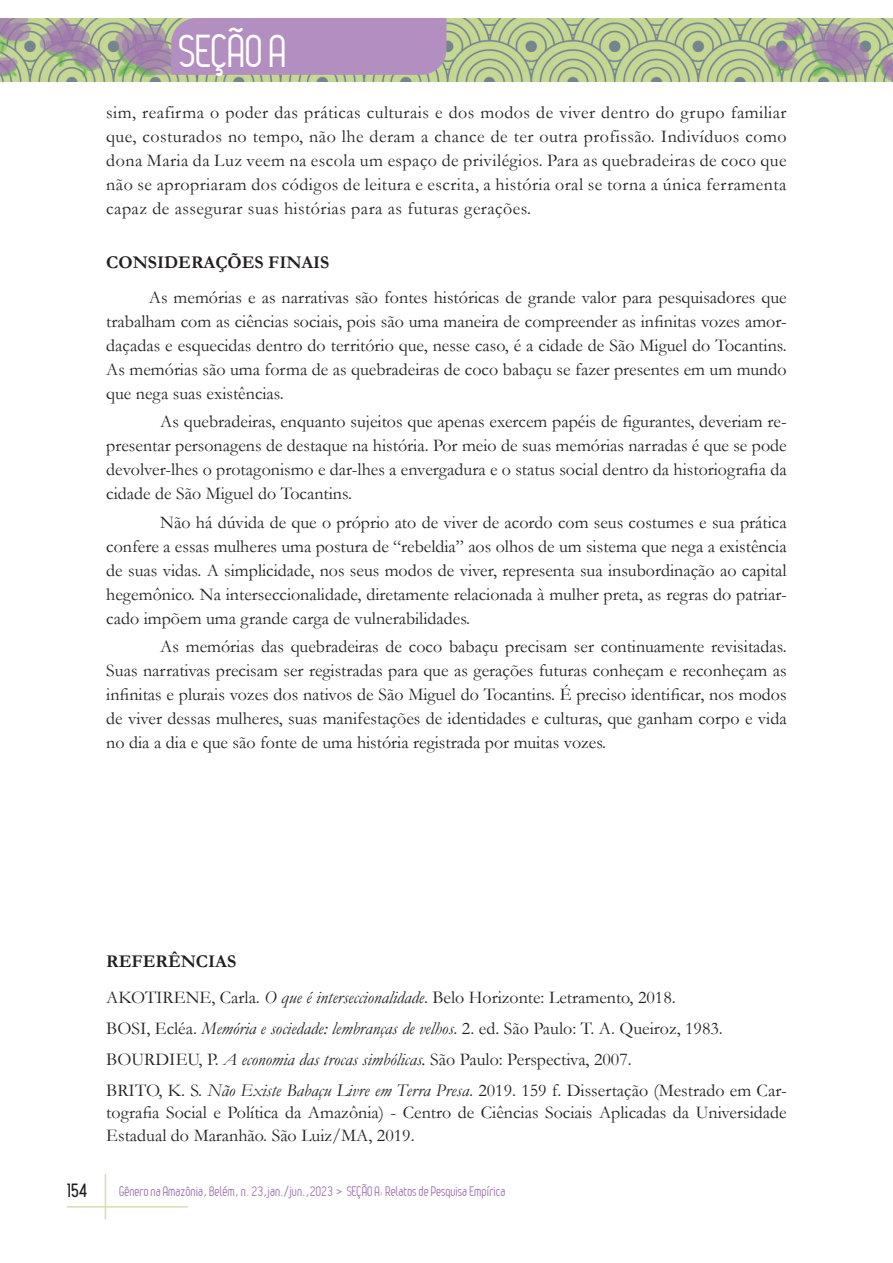
<style>
.page{position:relative;width:893px;height:1263px;background:#fff}
.page>*{position:absolute;margin:0;border:0;box-sizing:border-box;transform-origin:0 0}
.t1{font:45px "Leger";letter-spacing:-.01em;color:#fff}
.t2{font:18px/24px "Garamond";color:#231f20;text-align:justify}
.t3{font:700 18px "Garamond";color:#231f20}
.t4{font:700 18px "Leger";color:#231f20}
.t5{font:13.5px "Leger";color:#9f73af}
.s1{font-weight:700}
.s2{font-style:italic}
</style>
<div class="page">
<hr style="left:105px;top:1174px;width:1px;height:45px;background:#d2e0ac">
<hr style="left:67px;top:1206px;width:121px;height:1px;background:#d2e0ac">
<img style="left:0;top:18px;width:893px;height:64px">
<div style="left:171px;top:18px;width:275px;height:57px;background:#b28fc0"></div>
<h1 class="t1" style="left:179px;top:26px;width:110px">SEÇÃO A</h1>
<p class="t2" style="left:106px;top:100px;width:682px">sim, reafirma o poder das práticas culturais e dos modos de viver dentro do grupo familiar que, costurados no tempo, não lhe deram a chance de ter outra profissão. Indivíduos como dona Maria da Luz veem na escola um espaço de privilégios. Para as quebradeiras de coco que não se apropriaram dos códigos de leitura e escrita, a história oral se torna a única ferramenta capaz de assegurar suas histórias para as futuras gerações.</p>
<p class="t3" style="left:106px;top:250px;width:225px">CONSIDERAÇÕES FINAIS</p>
<p class="t2" style="left:106px;top:285px;width:682px;text-indent:43px">As memórias e as narrativas são fontes históricas de grande valor para pesquisadores que trabalham com as ciências sociais, pois são uma maneira de compreender as infinitas vozes amor&shy;daçadas e esquecidas dentro do território que, nesse caso, é a cidade de São Miguel do Tocantins.<br>As memórias são uma forma de as quebradeiras de coco babaçu se fazer presentes em um mundo que nega suas existências.</p>
<p class="t2" style="left:106px;top:409px;width:682px;text-indent:54px">As quebradeiras, enquanto sujeitos que apenas exercem papéis de figurantes, deveriam re&shy;presentar personagens de destaque na história. Por meio de suas memórias narradas é que se pode devolver-lhes o protagonismo e dar-lhes a envergadura e o status social dentro da historiografia da cidade de São Miguel do Tocantins.</p>
<p class="t2" style="left:106px;top:509px;width:682px;text-indent:54px">Não há dúvida de que o próprio ato de viver de acordo com seus costumes e sua prática confere a essas mulheres uma postura de “rebeldia” aos olhos de um sistema que nega a existência de suas vidas. A simplicidade, nos seus modos de viver, representa sua insubordinação ao capital hegemônico. Na interseccionalidade, diretamente relacionada à mulher preta, as regras do patriar&shy;cado impõem uma grande carga de vulnerabilidades.</p>
<p class="t2" style="left:106px;top:634px;width:682px;text-indent:54px">As memórias das quebradeiras de coco babaçu precisam ser continuamente revisitadas.<br>Suas narrativas precisam ser registradas para que as gerações futuras conheçam e reconheçam as infinitas e plurais vozes dos nativos de São Miguel do Tocantins. É preciso identificar, nos modos de viver dessas mulheres, suas manifestações de identidades e culturas, que ganham corpo e vida no dia a dia e que são fonte de uma história registrada por muitas vozes.</p>
<p class="t2" style="left:106px;top:943px;width:571px;line-height:35.2px"><span class="s1">REFERÊNCIAS<br></span>AKOTIRENE, Carla. <span class="s2">O que é interseccionalidade</span>. Belo Horizonte: Letramento, 2018.</p>
<p class="t2" style="left:106px;top:1012px;width:682px;line-height:31px;text-align:left">BOSI, Ecléa. <span class="s2">Memória e sociedade: lembranças de velhos</span>. 2. ed. São Paulo: T. A. Queiroz, 1983.<br>BOURDIEU, P. <span class="s2">A economia das trocas simbólicas.</span> São Paulo: Perspectiva, 2007.<br>BRITO, K. S. <span class="s2">Não Existe Babaçu Livre em Terra Presa</span>. 2019. 159 f. Dissertação (Mestrado em Car-</p>
<p class="t2" style="left:106px;top:1101px;width:682px;line-height:22.5px">tografia Social e Política da Amazônia) - Centro de Ciências Sociais Aplicadas da Universidade<br>Estadual do Maranhão. São Luiz/MA, 2019.</p>
<p class="t4" style="left:67px;top:1180px;width:21px">154</p>
<p class="t5" style="left:119px;top:1183px;width:388px">Gênero na Amazônia, Belém, n. 23,jan./jun.,2023 &gt; SEÇÃO A: Relatos de Pesquisa Empírica</p>
</div>
